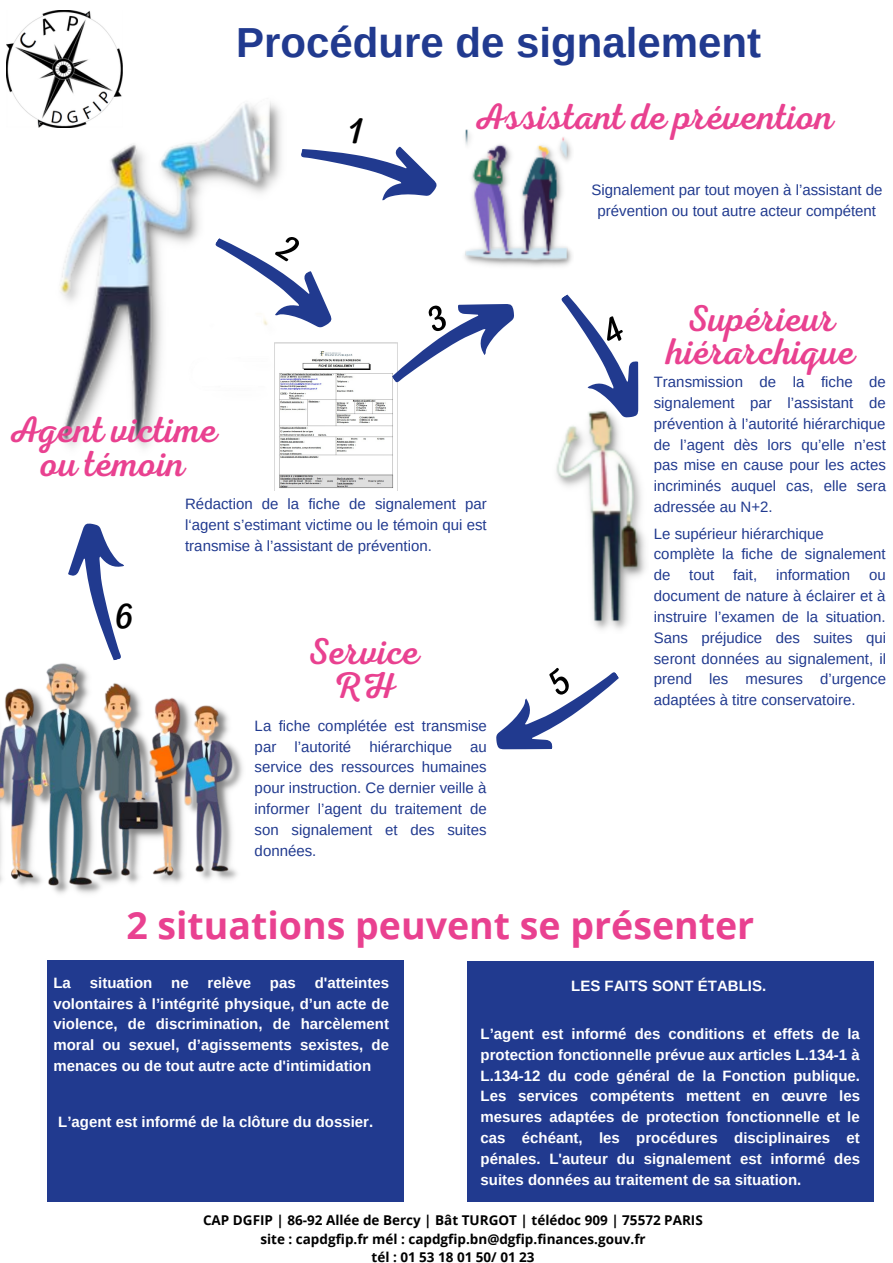
<style>
.page{position:relative;width:893px;height:1263px;background:#fff}
.page>*{position:absolute;margin:0;border:0;box-sizing:border-box;transform-origin:0 0}
.t1{font:700 42px "Arimo";color:#213a8f}
.t2{font:37.5px/33.8px "RTL Adam Script Regular";color:#e94190;text-align:center}
.t3{font:700 37.5px "Open Sans";color:#e94190}
.t4{font:37.5px "RTL Adam Script Regular";color:#000}
.t5{font:15px/20.9px "Arimo";color:#213a8f;text-align:justify}
.t6{font:700 15px/20.9px "Arimo";color:#fff;text-align:justify}
.t7{font:700 13.5px/18.6px "Open Sans";color:#000;text-align:center}
</style>
<div class="page">
<img style="left:7px;top:11px;width:116px;height:116px">
<img style="left:56px;top:96px;width:231px;height:352px">
<img style="left:464px;top:129px;width:108px;height:138px">
<img style="left:274px;top:343px;width:124px;height:147px">
<svg style="left:301px;top:146px;width:136px;height:55px"></svg>
<img style="left:556px;top:430px;width:90px;height:200px">
<img style="left:0;top:664px;width:243px;height:230px">
<div style="left:47px;top:960px;width:357px;height:241px;background:#213a8f"></div>
<div style="left:467px;top:961px;width:407px;height:241px;background:#213a8f"></div>
<svg style="left:200px;top:220px;width:132px;height:122px"></svg>
<svg style="left:380px;top:304px;width:134px;height:102px"></svg>
<svg style="left:561px;top:294px;width:78px;height:136px"></svg>
<svg style="left:56px;top:523px;width:92px;height:143px"></svg>
<svg style="left:496px;top:672px;width:123px;height:78px"></svg>
<h1 class="t1" style="left:236px;top:19px;width:527px">Procédure de signalement</h1>
<h2 class="t4" style="left:348px;top:109px;width:17px">1</h2>
<h2 class="t2" style="left:474px;top:101px;width:361px">Assistant de prévention</h2>
<p class="t5" style="left:591px;top:179px;width:292px;text-align:center">Signalement par tout moyen à l’assistant de prévention ou tout autre acteur compétent</p>
<h2 class="t2" style="left:8px;top:414px;width:211px">Agent victime ou témoin</h2>
<p class="t5" style="left:185px;top:493px;width:303px">Rédaction de la fiche de signalement par l‘agent s’estimant victime ou le témoin qui est transmise à l’assistant de prévention.</p>
<h2 class="t2" style="left:307px;top:636px;width:114px">Service<br>RH</h2>
<p class="t5" style="left:255px;top:715px;width:234px">La fiche complétée est transmise par l’autorité hiérarchique au service des ressources humaines pour instruction. Ce dernier veille à informer l’agent du traitement de son signalement et des suites données.</p>
<h2 class="t2" style="left:667px;top:302px;width:190px">Supérieur hiérarchique</h2>
<p class="t5" style="left:654px;top:372px;width:234px">Transmission de la fiche de signalement par l’assistant de prévention à l’autorité hiérarchique de l’agent dès lors qu’elle n’est pas mise en cause pour les actes incriminés auquel cas, elle sera adressée au N+2.</p>
<p class="t5" style="left:654px;top:523px;width:233px;text-align:left">Le supérieur hiérarchique complète la fiche de signalement de</p>
<p class="t5" style="left:689px;top:565px;width:26px">tout</p>
<p class="t5" style="left:733px;top:565px;width:26px">fait,</p>
<p class="t5" style="left:776px;top:565px;width:76px">information</p>
<p class="t5" style="left:654px;top:565px;width:234px;text-indent:215px">ou document de nature à éclairer et à instruire l’examen de la situation.<br>Sans préjudice des suites qui seront données au signalement, il prend les mesures d’urgence adaptées à titre conservatoire.</p>
<h2 class="t3" style="left:126px;top:898px;width:629px">2 situations peuvent se présenter</h2>
<p class="t6" style="left:53px;top:972px;width:19px">La</p>
<p class="t6" style="left:90px;top:972px;width:64px">situation</p>
<p class="t6" style="left:171px;top:972px;width:19px">ne</p>
<p class="t6" style="left:208px;top:972px;width:45px">relève</p>
<p class="t6" style="left:270px;top:972px;width:27px">pas</p>
<p class="t6" style="left:53px;top:972px;width:337px;text-indent:261px">d'atteintes volontaires à l’intégrité physique, d’un acte de violence, de discrimination, de harcèlement moral ou sexuel, d’agissements sexistes, de menaces ou de tout autre acte d'intimidation</p>
<p class="t6" style="left:58px;top:1111px;width:316px">L’agent est informé de la clôture du dossier.</p>
<p class="t6" style="left:571px;top:975px;width:196px">LES FAITS SONT ÉTABLIS.</p>
<p class="t6" style="left:480px;top:1023px;width:381px">L’agent est informé des conditions et effets de la protection fonctionnelle prévue aux articles L.134-1 à L.134-12 du code général de la Fonction publique.<br>Les services compétents mettent en œuvre les mesures adaptées de protection fonctionnelle et le cas échéant, les procédures disciplinaires et pénales. L'auteur du signalement est informé des suites données au traitement de sa situation.</p>
<p class="t7" style="left:203px;top:1210px;width:501px">CAP DGFIP | 86-92 Allée de Bercy | Bât TURGOT | télédoc 909 | 75572 PARIS site : capdgfip.fr mél : capdgfip.bn@dgfip.finances.gouv.fr<br>tél : 01 53 18 01 50/ 01 23</p>
</div>
